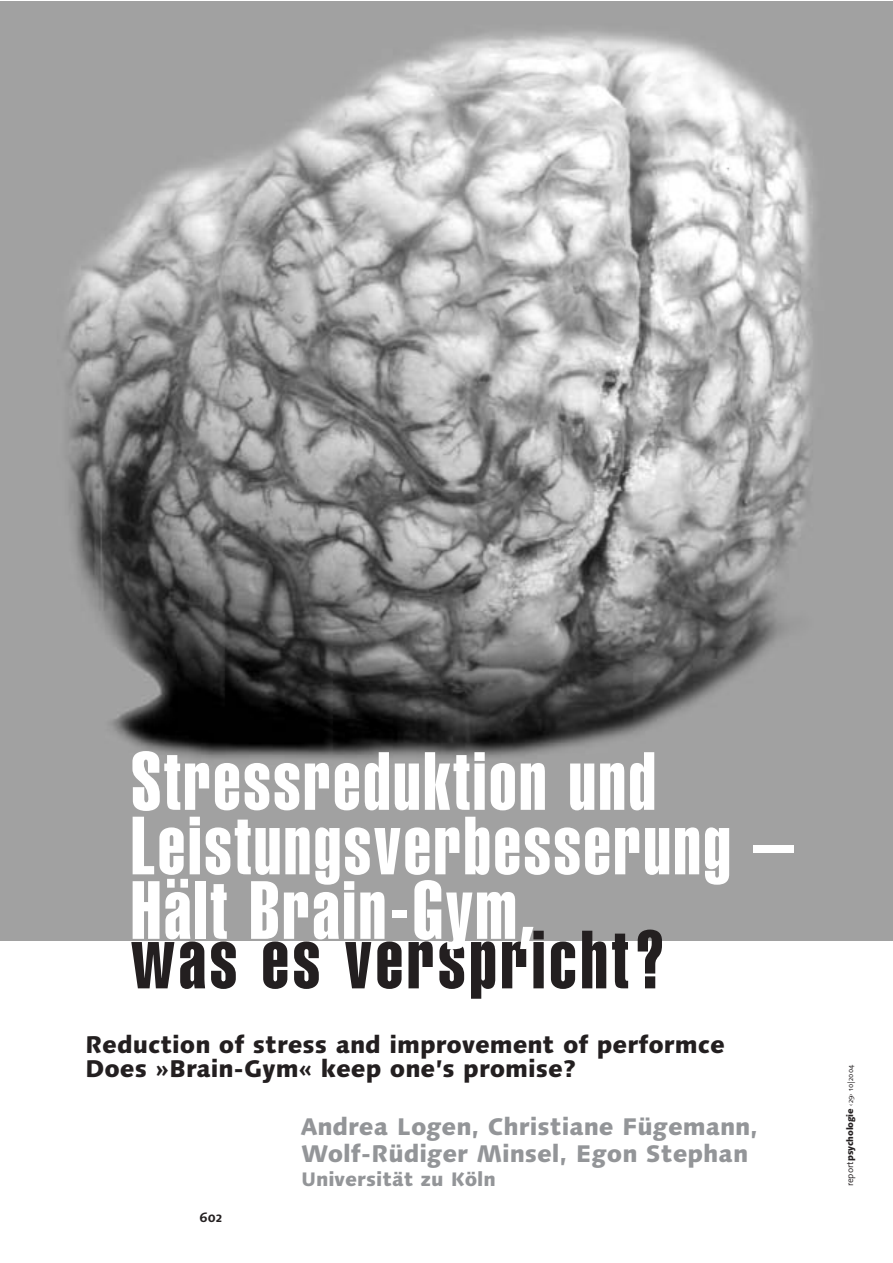
<style>
.page{position:relative;width:893px;height:1263px;background:#fff}
.page>*{position:absolute;margin:0;border:0;box-sizing:border-box;transform-origin:0 0}
.t1{font:81px/64.5px "Helvetica Extra Compressed";letter-spacing:.035em;color:#fff}
.t2{font:81px "Helvetica Extra Compressed";letter-spacing:.05em;color:#231f20}
.t3{font:800 24px/24px "Linotype Syntax";color:#231f20}
.t4{font:800 24px/27px "Linotype Syntax";color:#939598}
.t5{font:800 19.5px "Linotype Syntax";color:#939598}
.t6{font:700 13.5px "Linotype Syntax Os F";color:#231f20}
.t7{font:800 9px "Linotype Syntax Os F";letter-spacing:-.02em;color:#231f20}
.s1{font-weight:400}
.s2{font-weight:400;font-size:7.5px}
</style>
<div class="page">
<img style="left:0;top:2px;width:892px;height:939px">
<h1 class="t1" style="left:131px;top:754px;width:664px">Stressreduktion und<br>Leistungsverbesserung –<br>Hält Brain-Gym,</h1>
<h1 class="t2" style="left:131px;top:931px;width:537px">was es verspricht?</h1>
<p class="t3" style="left:85px;top:1036px;width:641px">Reduction of stress and improvement of performce<br>Does »Brain-Gym« keep one’s promise?</p>
<p class="t4" style="left:301px;top:1117px;width:458px">Andrea Logen, Christiane Fügemann,<br>Wolf-Rüdiger Minsel, Egon Stephan</p>
<p class="t5" style="left:301px;top:1173px;width:196px">Universität zu Köln</p>
<p class="t6" style="left:200px;top:1212px;width:24px">602</p>
<p class="t7" style="left:846px;top:1186px;width:123px;rotate:-90deg"><span class="s1">report</span>psychologie <span class="s2">‹29› 10|2004</span></p>
</div>
